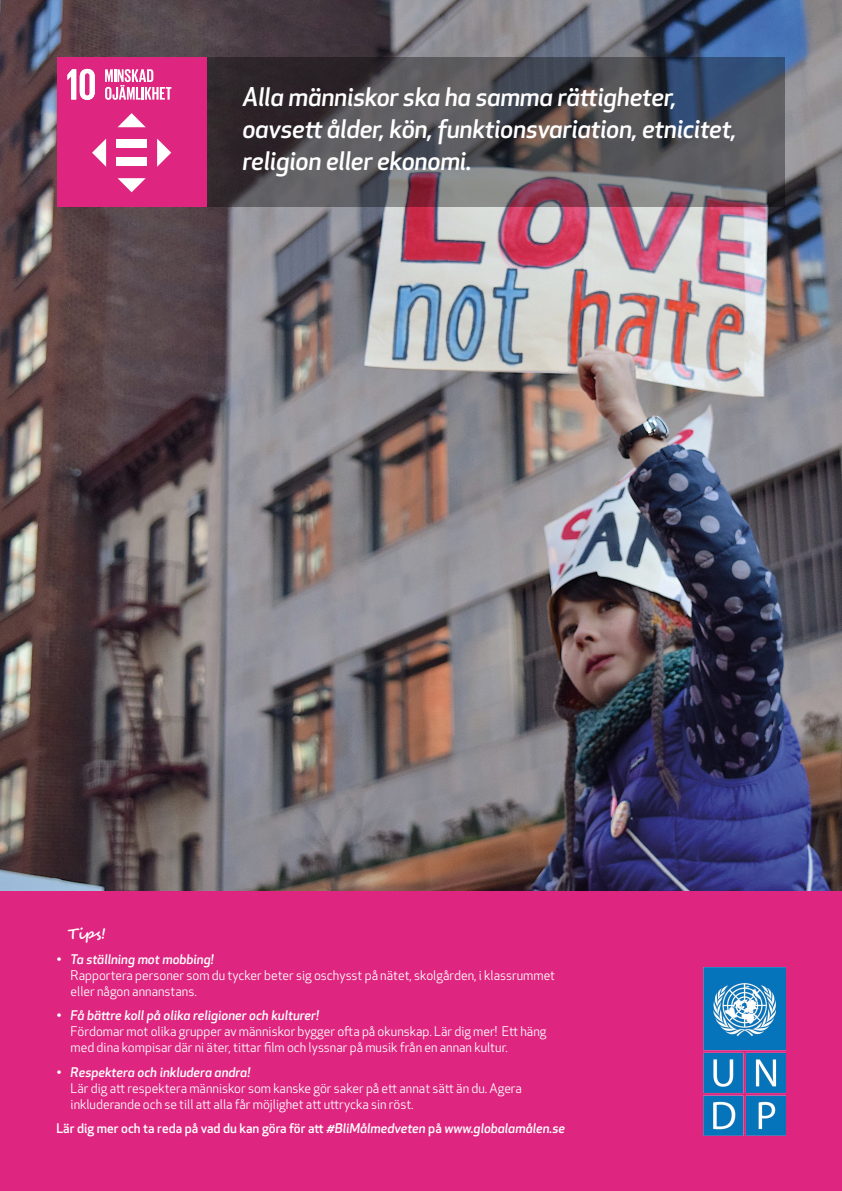
<style>
.page{position:relative;width:842px;height:1191px;background:#fff}
.page>*{position:absolute;margin:0;border:0;box-sizing:border-box;transform-origin:0 0}
.t1{font:italic 500 25px/32px "Apex New";letter-spacing:-.01em;color:#fff}
.t2{font:700 15px "Segoe Script";color:#fff}
.t3{font:13px/16px "Apex New";color:#fff}
.t4{font:500 13px "Apex New";color:#fff}
.s1{font-weight:500;font-style:italic}
.s2{font-style:italic}
</style>
<div class="page">
<img style="left:0;top:0;width:842px;height:891px">
<svg style="left:207px;top:57px;width:578px;height:150px;background:#514d54"></svg>
<div style="left:0;top:891px;width:842px;height:300px;background:#de257f"></div>
<img style="left:703px;top:967px;width:82px;height:168px">
<div style="left:57px;top:57px;width:150px;height:150px;background:#de257f"></div>
<svg style="left:92px;top:139px;width:14px;height:28px"></svg>
<svg style="left:157px;top:139px;width:14px;height:28px"></svg>
<svg style="left:118px;top:113px;width:28px;height:14px"></svg>
<svg style="left:118px;top:178px;width:28px;height:14px"></svg>
<div style="left:116px;top:139px;width:31px;height:9px;background:#fff"></div>
<div style="left:116px;top:157px;width:31px;height:9px;background:#fff"></div>
<svg style="left:105px;top:69px;width:66px;height:31px"></svg>
<svg style="left:67px;top:69px;width:28px;height:31px"></svg>
<p class="t1" style="left:242px;top:80px;width:496px">Alla människor ska ha samma rättigheter, oavsett ålder, kön, funktionsvariation, etnicitet, religion eller ekonomi.</p>
<p class="t2" style="left:68px;top:921px;width:40px">Tips!</p>
<p class="t3" style="left:71px;top:951px;width:486px;text-indent:-14px"><span class="s1">• Ta ställning mot mobbing!<br></span>Rapportera personer som du tycker beter sig oschysst på nätet, skolgården, i klassrummet eller någon annanstans.</p>
<p class="t3" style="left:71px;top:1007px;width:477px;text-indent:-14px"><span class="s1">• Få bättre koll på olika religioner och kulturer!<br></span>Fördomar mot olika grupper av människor bygger ofta på okunskap. Lär dig mer! Ett häng med dina kompisar där ni äter, tittar film och lyssnar på musik från en annan kultur.</p>
<p class="t3" style="left:71px;top:1064px;width:453px;text-indent:-14px"><span class="s1">• Respektera och inkludera andra!<br></span>Lär dig att respektera människor som kanske gör saker på ett annat sätt än du. Agera inkluderande och se till att alla får möjlighet att uttrycka sin röst.</p>
<p class="t4" style="left:56px;top:1119px;width:510px">Lär dig mer och ta reda på vad du kan göra för att <span class="s2">#BliMålmedveten</span> på <span class="s2">www.globalamålen.se</span></p>
</div>
